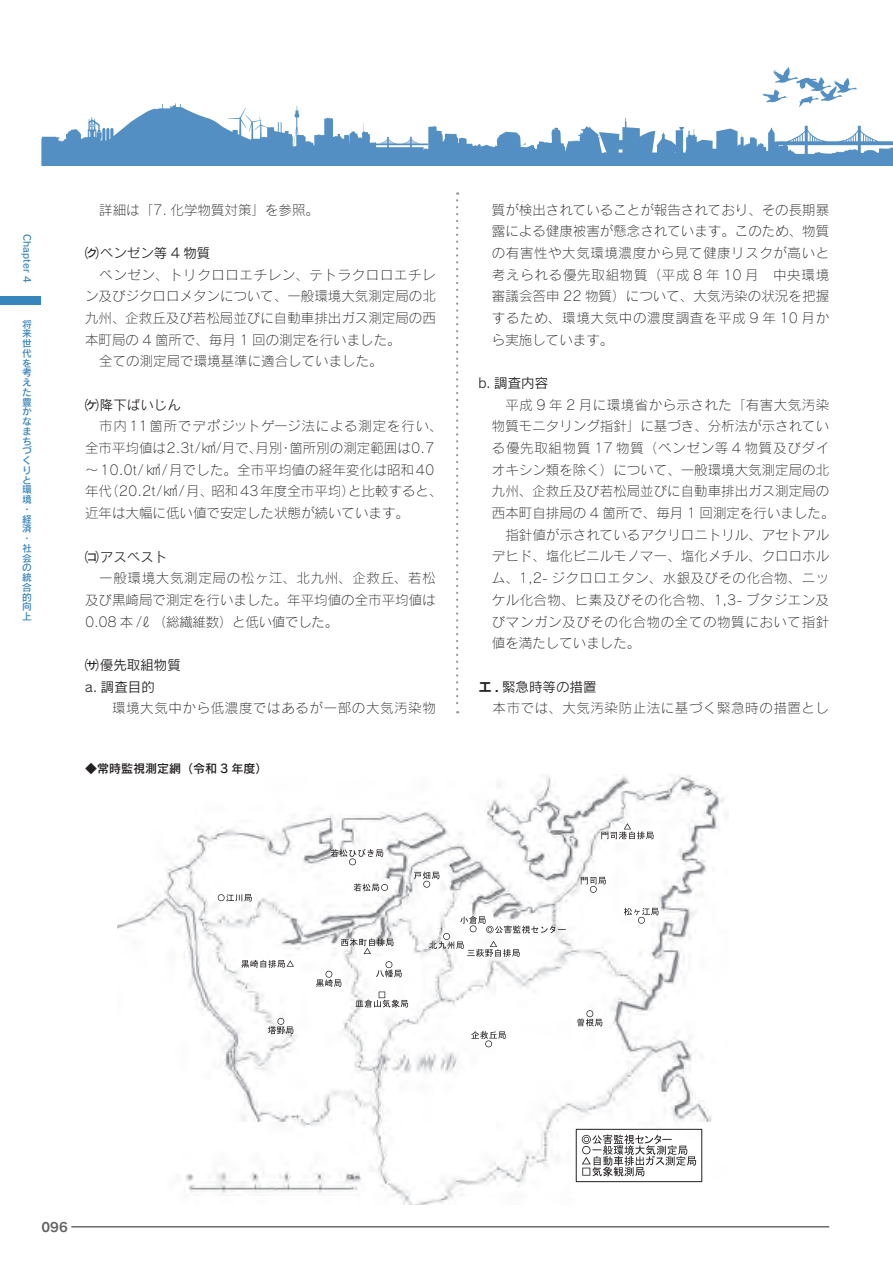
<style>
.page{position:relative;width:893px;height:1263px;background:#fff}
.page>*{position:absolute;margin:0;border:0;box-sizing:border-box;transform-origin:0 0}
.本文2字落ち{font:13.5px/21.8px "Rodin Pro L";letter-spacing:.005em;color:#231f20;text-align:justify}
.本文スタンダード{font:13.5px/21.8px "Rodin Pro L";color:#231f20;text-align:justify}
.アイウエオ{font:13.5px "Rodin Pro M";color:#231f20}
.本文スタンダード-2{font:13.5px "Rodin Pro L";letter-spacing:.04em;color:#231f20}
.本文2字落ち-2{font:13.5px "Rodin Pro L";letter-spacing:.045em;color:#231f20}
.abcde{font:13.5px "Rodin Pro M";color:#231f20}
.t1{font:12.75px "Rodin Pro B";color:#636366}
.キャプション{font:12px "Rodin Pro DB";color:#231f20}
.t2{font:9.75px/9.8px "Rodin Pro DB";color:#3785bd}
.s1{font-family:"Rodin Pro DB"}
.s2{font-family:"Shin Go Pro De";font-weight:700}
</style>
<div class="page">
<svg style="left:762px;top:67px;width:95px;height:37px"></svg>
<svg style="left:41px;top:104px;width:852px;height:62px"></svg>
<svg style="left:568px;top:140px;width:12px;height:2px"></svg>
<div style="left:0;top:296px;width:41px;height:9px;background:#3785bd"></div>
<img style="left:117px;top:774px;width:607px;height:431px">
<svg style="left:429px;top:916px;width:137px;height:41px"></svg>
<svg style="left:601px;top:823px;width:52px;height:16px"></svg>
<svg style="left:577px;top:1010px;width:25px;height:16px"></svg>
<svg style="left:581px;top:877px;width:25px;height:16px"></svg>
<svg style="left:624px;top:908px;width:34px;height:16px"></svg>
<svg style="left:471px;top:1031px;width:35px;height:16px"></svg>
<svg style="left:414px;top:872px;width:25px;height:16px"></svg>
<svg style="left:376px;top:961px;width:26px;height:16px"></svg>
<svg style="left:355px;top:991px;width:53px;height:17px"></svg>
<svg style="left:354px;top:883px;width:34px;height:8px"></svg>
<svg style="left:331px;top:849px;width:52px;height:16px"></svg>
<svg style="left:218px;top:894px;width:34px;height:7px"></svg>
<svg style="left:341px;top:938px;width:52px;height:16px"></svg>
<svg style="left:316px;top:971px;width:25px;height:16px"></svg>
<svg style="left:241px;top:960px;width:53px;height:8px"></svg>
<svg style="left:268px;top:1018px;width:25px;height:16px"></svg>
<div style="left:571px;top:1132px;width:111px;height:66px;background:#fff"></div>
<div style="left:576px;top:1129px;width:126px;height:53px;border:1px solid #231f20"></div>
<svg style="left:582px;top:1134px;width:114px;height:42px"></svg>
<hr style="left:71px;top:1226px;width:758px;height:1px;background:#231f20">
<svg style="left:456px;top:192px;width:2px;height:521px"></svg>
<p class="t2" style="left:32px;top:234px;width:50px;rotate:90deg">Chapter 4</p>
<p class="t2" style="left:22px;top:319px;width:11px">将来世代を考えた豊かなまちづくりと環境・経済・社会の統合的向上</p>
<p class="本文スタンダード" style="left:99px;top:198px;width:221px">詳細は「7. 化学物質対策」を参照。</p>
<p class="アイウエオ" style="left:85px;top:244px;width:127px"><span class="s1">ク</span>ベンゼン等 4 物質</p>
<p class="本文スタンダード" style="left:85px;top:263px;width:352px;text-indent:14px">ベンゼン、トリクロロエチレン、テトラクロロエチレン及びジクロロメタンについて、一般環境大気測定局の北九州、企救丘及び若松局並びに自動車排出ガス測定局の西本町局の 4 箇所で、毎月 1 回の測定を行いました。</p>
<p class="本文スタンダード" style="left:99px;top:350px;width:285px">全ての測定局で環境基準に適合していました。</p>
<p class="アイウエオ" style="left:85px;top:396px;width:97px"><span class="s1">ケ</span>降下ばいじん</p>
<p class="本文スタンダード" style="left:85px;top:415px;width:359px;text-align:left;text-indent:14px">市内11箇所でデポジットゲージ法による測定を行い、全市平均値は2.3t/㎢/月で、月別・箇所別の測定範囲は0.7〜10.0t/ ㎢ /月でした。全市平均値の経年変化は昭和40年代（20.2t/㎢ /月、昭和43年度全市平均）と比較すると、近年は大幅に低い値で安定した状態が続いています。</p>
<p class="アイウエオ" style="left:85px;top:548px;width:84px"><span class="s1">コ</span>アスベスト</p>
<p class="本文スタンダード" style="left:85px;top:567px;width:352px;text-indent:14px">一般環境大気測定局の松ヶ江、北九州、企救丘、若松及び黒崎局で測定を行いました。年平均値の全市平均値は0.08 本 /ℓ（総繊維数）と低い値でした。</p>
<p class="アイウエオ" style="left:85px;top:656px;width:97px"><span class="s1">サ</span>優先取組物質</p>
<p class="abcde" style="left:85px;top:678px;width:71px">a. 調査目的</p>
<p class="本文2字落ち-2" style="left:112px;top:700px;width:325px">環境大気中から低濃度ではあるが一部の大気汚染物</p>
<p class="キャプション" style="left:85px;top:761px;width:184px">◆常時監視測定網（令和 3 年度）</p>
<p class="本文2字落ち" style="left:492px;top:198px;width:339px">質が検出されていることが報告されており、その長期暴露による健康被害が懸念されています。このため、物質の有害性や大気環境濃度から見て健康リスクが高いと考えられる優先取組物質（平成 8 年 10 月　中央環境審議会答申 22 物質）について、大気汚染の状況を把握するため、環境大気中の濃度調査を平成 9 年 10 月から実施しています。</p>
<p class="abcde" style="left:478px;top:374px;width:71px">b. 調査内容</p>
<p class="本文2字落ち" style="left:492px;top:393px;width:344px;text-align:left;text-indent:14px">平成 9 年 2 月に環境省から示された「有害大気汚染物質モニタリング指針」に基づき、分析法が示されている優先取組物質 17 物質（ベンゼン等 4 物質及びダイオキシン類を除く）について、一般環境大気測定局の北九州、企救丘及び若松局並びに自動車排出ガス測定局の西本町自排局の 4 箇所で、毎月 1 回測定を行いました。</p>
<p class="本文2字落ち" style="left:492px;top:523px;width:339px;text-indent:14px">指針値が示されているアクリロニトリル、アセトアルデヒド、塩化ビニルモノマー、塩化メチル、クロロホルム、1,2- ジクロロエタン、水銀及びその化合物、ニッケル化合物、ヒ素及びその化合物、1,3- ブタジエン及びマンガン及びその化合物の全ての物質において指針値を満たしていました。</p>
<p class="アイウエオ" style="left:478px;top:678px;width:120px"><span class="s2">エ .</span> 緊急時等の措置</p>
<p class="本文スタンダード-2" style="left:493px;top:699px;width:338px">本市では、大気汚染防止法に基づく緊急時の措置とし</p>
<p class="t1" style="left:41px;top:1218px;width:28px">096</p>
</div>
